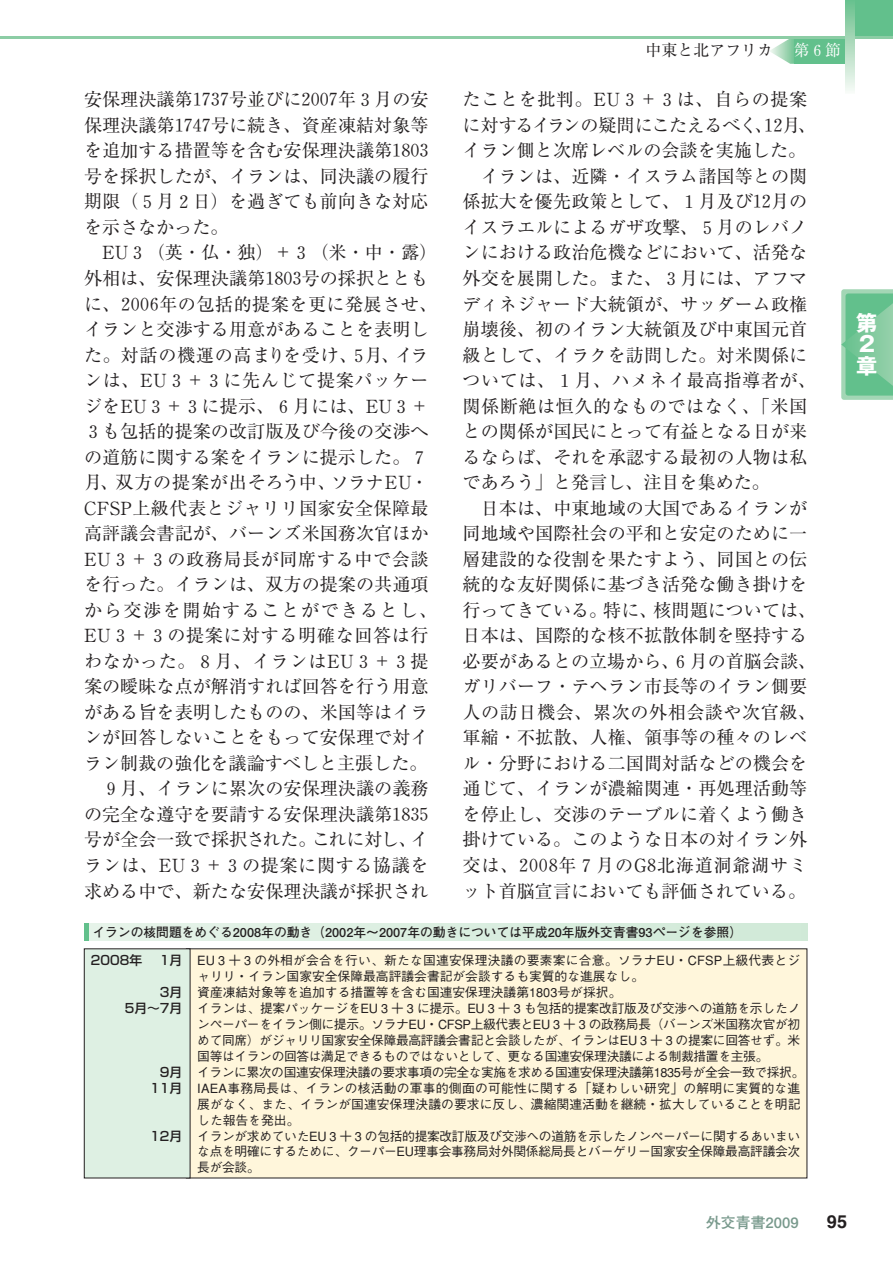
<style>
.page{position:relative;width:893px;height:1262px;background:#fff}
.page>*{position:absolute;margin:0;border:0;box-sizing:border-box;transform-origin:0 0}
.t1{font:700 21.3px/21.3px "Gothic MB101";color:#fff;text-align:justify}
.t2{font:18.15px/25.5px "Ryumin";letter-spacing:.005em;color:#231f20;text-align:justify}
.t3{font:18.15px "Ryumin";letter-spacing:.035em;color:#231f20}
.t4{font:18.15px "Ryumin";letter-spacing:.03em;color:#231f20}
.t5{font:18.15px "Ryumin";letter-spacing:.045em;color:#231f20}
.t6{font:18.15px "Ryumin";letter-spacing:-.02em;color:#231f20}
.t7{font:18.15px "Ryumin";letter-spacing:.04em;color:#231f20}
.t8{font:18.15px "Ryumin";letter-spacing:.025em;color:#231f20}
.t9{font:18.15px "Ryumin";letter-spacing:.09em;color:#231f20}
.t10{font:18.15px "Midashi Go MB31";color:#231f20}
.t11{font:15.9px "Ryumin";color:#231f20}
.t12{font:15.9px "Ryumin";color:#fff}
.t13{font:700 14.85px "Futo Go B101";color:#78998c}
.t14{font:500 12.75px/15.9px "Gothic BBB";letter-spacing:-.025em;color:#231f20}
.t15{font:700 12.75px "Futo Go B101";color:#231f20}
.t16{font:500 12.75px/15.9px "Shin Go";color:#231f20;text-align:right}
.s1{font-family:"Ryumin Num"}
</style>
<div class="page">
<svg style="left:769px;top:38px;width:25px;height:26px"></svg>
<div style="left:794px;top:38px;width:51px;height:26px;background:#62c08c"></div>
<div style="left:845px;top:0;width:47px;height:38px;background:#62c08c"></div>
<hr style="left:0;top:36px;width:892px;height:2px;background:#8ccda5">
<svg style="left:845px;top:4px;width:9px;height:87px"></svg>
<svg style="left:841px;top:289px;width:51px;height:111px;background:#79c79a"></svg>
<div style="left:88px;top:923px;width:719px;height:17px;background:#dbeee0"></div>
<hr style="left:84px;top:923px;width:4px;height:17px;background:#62c08c">
<div style="left:187px;top:949px;width:619px;height:228px;background:#fff6db"></div>
<div style="left:84px;top:949px;width:106px;height:228px;background:#def0e3"></div>
<div style="left:84px;top:948px;width:106px;height:230px;border:1px solid #231f20"></div>
<p class="t11" style="left:645px;top:45px;width:129px">中東と北アフリカ</p>
<p class="t12" style="left:793px;top:45px;width:49px">第６節</p>
<p class="t3" style="left:462px;top:93px;width:346px">たことを批判。EU３＋３は、自らの提案</p>
<p class="t6" style="left:462px;top:119px;width:355px">に対するイランの疑問にこたえるべく、<span class="s1">12</span>月、</p>
<p class="t2" style="left:462px;top:140px;width:345px">イラン側と次席レベルの会談を実施した。</p>
<p class="t2" style="left:481px;top:166px;width:328px">イランは、近隣・イスラム諸国等との関</p>
<p class="t2" style="left:462px;top:191px;width:346px">係拡大を優先政策として、１月及び<span class="s1">12</span>月の</p>
<p class="t2" style="left:462px;top:217px;width:346px">イスラエルによるガザ攻撃、５月のレバノ</p>
<p class="t2" style="left:462px;top:242px;width:346px">ンにおける政治危機などにおいて、活発な</p>
<p class="t2" style="left:462px;top:268px;width:346px">外交を展開した。また、３月には、アフマ</p>
<p class="t2" style="left:462px;top:293px;width:346px">ディネジャード大統領が、サッダーム政権</p>
<p class="t2" style="left:462px;top:319px;width:346px">崩壊後、初のイラン大統領及び中東国元首</p>
<p class="t2" style="left:462px;top:344px;width:346px">級として、イラクを訪問した。対米関係に</p>
<p class="t4" style="left:462px;top:374px;width:355px">ついては、１月、ハメネイ最高指導者が、</p>
<p class="t4" style="left:462px;top:399px;width:346px">関係断絶は恒久的なものではなく、「米国</p>
<p class="t2" style="left:462px;top:421px;width:346px">との関係が国民にとって有益となる日が来</p>
<p class="t2" style="left:462px;top:446px;width:346px">るならば、それを承認する最初の人物は私</p>
<p class="t2" style="left:462px;top:472px;width:309px">であろう」と発言し、注目を集めた。</p>
<p class="t2" style="left:481px;top:497px;width:328px">日本は、中東地域の大国であるイランが</p>
<p class="t2" style="left:462px;top:523px;width:346px">同地域や国際社会の平和と安定のために一</p>
<p class="t2" style="left:462px;top:548px;width:346px">層建設的な役割を果たすよう、同国との伝</p>
<p class="t2" style="left:462px;top:574px;width:346px">統的な友好関係に基づき活発な働き掛けを</p>
<p class="t2" style="left:462px;top:599px;width:355px">行ってきている。特に、核問題については、</p>
<p class="t2" style="left:462px;top:625px;width:346px">日本は、国際的な核不拡散体制を堅持する</p>
<p class="t2" style="left:462px;top:650px;width:355px">必要があるとの立場から、６月の首脳会談、</p>
<p class="t2" style="left:462px;top:676px;width:346px">ガリバーフ・テヘラン市長等のイラン側要</p>
<p class="t4" style="left:462px;top:705px;width:355px">人の訪日機会、累次の外相会談や次官級、</p>
<p class="t2" style="left:462px;top:727px;width:346px">軍縮・不拡散、人権、領事等の種々のレベ</p>
<p class="t2" style="left:462px;top:752px;width:346px">ル・分野における二国間対話などの機会を</p>
<p class="t2" style="left:462px;top:778px;width:346px">通じて、イランが濃縮関連・再処理活動等</p>
<p class="t2" style="left:462px;top:803px;width:346px">を停止し、交渉のテーブルに着くよう働き</p>
<p class="t2" style="left:462px;top:829px;width:346px">掛けている。このような日本の対イラン外</p>
<p class="t5" style="left:462px;top:859px;width:346px">交は、<span class="s1">2008</span>年７月のG<span class="s1">8</span>北海道洞爺湖サミ</p>
<p class="t2" style="left:462px;top:880px;width:345px">ット首脳宣言においても評価されている。</p>
<p class="t15" style="left:92px;top:927px;width:651px">イランの核問題をめぐる2008年の動き（2002年～2007年の動きについては平成20年版外交青書93ページを参照）</p>
<p class="t14" style="left:197px;top:954px;width:608px">EU 3 ＋ 3 の外相が会合を行い、新たな国連安保理決議の要素案に合意。ソラナEU・CFSP上級代表とジャリリ・イラン国家安全保障最高評議会書記が会談するも実質的な進展なし。<br>資産凍結対象等を追加する措置等を含む国連安保理決議第1803号が採択。<br>イランは、提案パッケージをEU 3 ＋ 3 に提示。EU 3 ＋ 3 も包括的提案改訂版及び交渉への道筋を示したノンペーパーをイラン側に提示。ソラナEU・CFSP上級代表とEU 3 ＋ 3 の政務局長（バーンズ米国務次官が初めて同席）がジャリリ国家安全保障最高評議会書記と会談したが、イランはEU 3 ＋ 3 の提案に回答せず。米国等はイランの回答は満足できるものではないとして、更なる国連安保理決議による制裁措置を主張。<br>イランに累次の国連安保理決議の要求事項の完全な実施を求める国連安保理決議第1835号が全会一致で採択。IAEA事務局長は、イランの核活動の軍事的側面の可能性に関する「疑わしい研究」の解明に実質的な進展がなく、また、イランが国連安保理決議の要求に反し、濃縮関連活動を継続・拡大していることを明記した報告を発出。<br>イランが求めていたEU 3 ＋ 3 の包括的提案改訂版及び交渉への道筋を示したノンペーパーに関するあいまいな点を明確にするために、クーパーEU理事会事務局対外関係総局長とバーゲリー国家安全保障最高評議会次長が会談。</p>
<p class="t2" style="left:84px;top:89px;width:346px">安保理決議第<span class="s1">1737</span>号並びに<span class="s1">2007</span>年３月の安保理決議第<span class="s1">1747</span>号に続き、資産凍結対象等を追加する措置等を含む安保理決議第<span class="s1">1803</span>号を採択したが、イランは、同決議の履行期限（５月２日）を過ぎても前向きな対応を示さなかった。</p>
<p class="t2" style="left:102px;top:242px;width:337px">EU３（英・仏・独）＋３（米・中・露）</p>
<p class="t2" style="left:84px;top:268px;width:346px">外相は、安保理決議第<span class="s1">1803</span>号の採択ととも</p>
<p class="t4" style="left:84px;top:297px;width:355px">に、<span class="s1">2006</span>年の包括的提案を更に発展させ、</p>
<p class="t2" style="left:84px;top:319px;width:346px">イランと交渉する用意があることを表明し</p>
<p class="t7" style="left:84px;top:348px;width:346px">た。対話の機運の高まりを受け、５月、イラ</p>
<p class="t3" style="left:84px;top:374px;width:346px">ンは、EU３＋３に先んじて提案パッケー</p>
<p class="t2" style="left:84px;top:395px;width:346px">ジをEU３＋３に提示、６月には、EU３＋</p>
<p class="t2" style="left:84px;top:421px;width:346px">３も包括的提案の改訂版及び今後の交渉へ</p>
<p class="t2" style="left:84px;top:446px;width:346px">の道筋に関する案をイランに提示した。７</p>
<p class="t5" style="left:84px;top:476px;width:346px">月、双方の提案が出そろう中、ソラナEU・</p>
<p class="t8" style="left:84px;top:501px;width:346px">CFSP上級代表とジャリリ国家安全保障最</p>
<p class="t2" style="left:84px;top:523px;width:346px">高評議会書記が、バーンズ米国務次官ほか</p>
<p class="t3" style="left:84px;top:552px;width:346px">EU３＋３の政務局長が同席する中で会談</p>
<p class="t2" style="left:84px;top:574px;width:346px">を行った。イランは、双方の提案の共通項</p>
<p class="t9" style="left:84px;top:603px;width:355px">から交渉を開始することができるとし、</p>
<p class="t3" style="left:84px;top:629px;width:346px">EU３＋３の提案に対する明確な回答は行</p>
<p class="t3" style="left:84px;top:654px;width:346px">わなかった。８月、イランはEU３＋３提</p>
<p class="t2" style="left:84px;top:676px;width:346px">案の曖昧な点が解消すれば回答を行う用意</p>
<p class="t2" style="left:84px;top:701px;width:346px">がある旨を表明したものの、米国等はイラ</p>
<p class="t2" style="left:84px;top:727px;width:346px">ンが回答しないことをもって安保理で対イ</p>
<p class="t2" style="left:84px;top:752px;width:345px">ラン制裁の強化を議論すべしと主張した。</p>
<p class="t2" style="left:102px;top:778px;width:328px">９月、イランに累次の安保理決議の義務</p>
<p class="t2" style="left:84px;top:804px;width:346px">の完全な遵守を要請する安保理決議第<span class="s1">1835</span></p>
<p class="t2" style="left:84px;top:829px;width:346px">号が全会一致で採択された。これに対し、イ</p>
<p class="t3" style="left:84px;top:859px;width:346px">ランは、EU３＋３の提案に関する協議を</p>
<p class="t2" style="left:84px;top:880px;width:346px">求める中で、新たな安保理決議が採択され</p>
<p class="t16" style="left:91px;top:953px;width:53px">2008年</p>
<p class="t16" style="left:160px;top:953px;width:24px">1月</p>
<p class="t16" style="left:125px;top:985px;width:59px">3月<br>5月～7月</p>
<p class="t16" style="left:150px;top:1065px;width:34px">9月<br>11月</p>
<p class="t16" style="left:150px;top:1129px;width:34px">12月</p>
<p class="t1" style="left:856px;top:315px;width:23px">第2章</p>
<p class="t13" style="left:706px;top:1217px;width:94px">外交青書2009</p>
<p class="t10" style="left:826px;top:1214px;width:22px">95</p>
</div>
